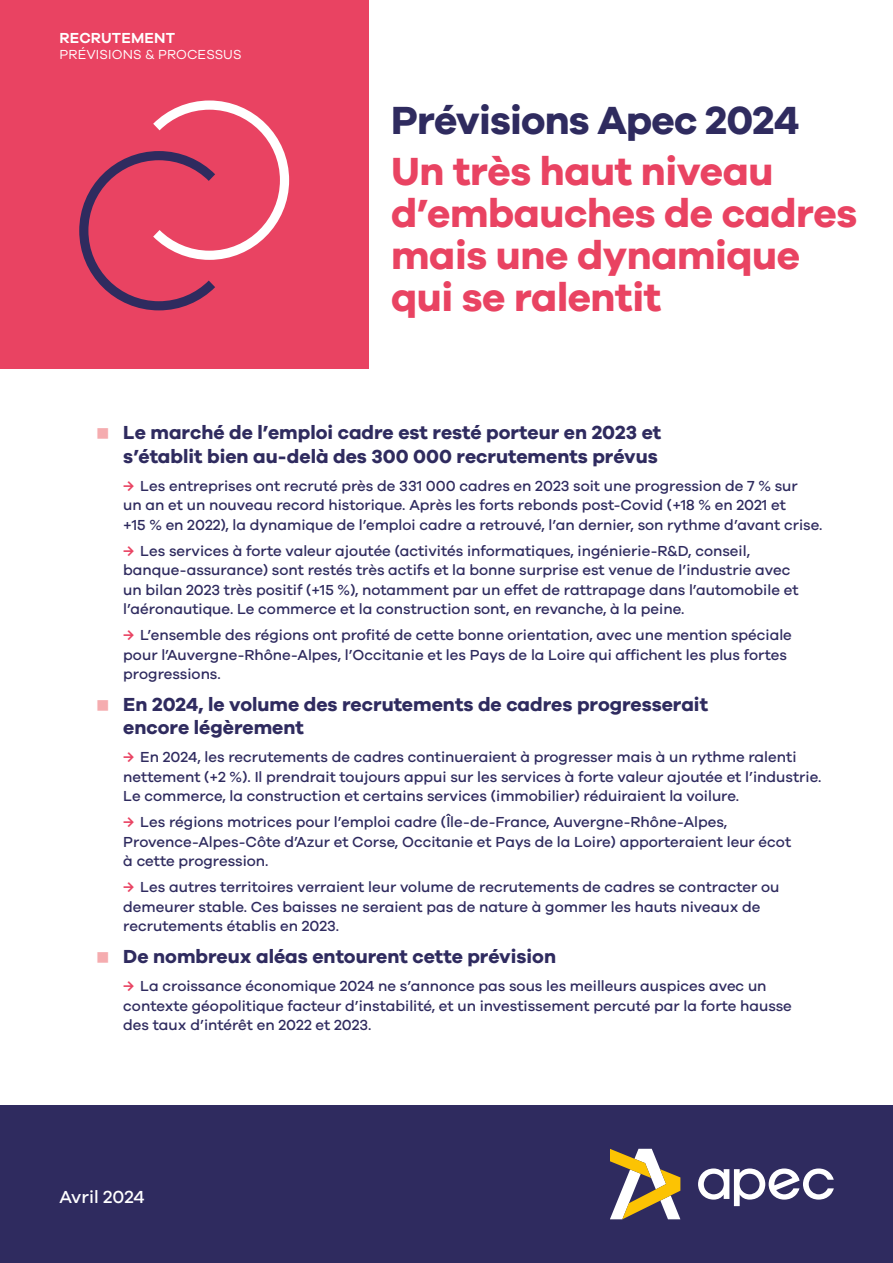
<style>
.page{position:relative;width:893px;height:1263px;background:#fff}
.page>*{position:absolute;margin:0;border:0;box-sizing:border-box;transform-origin:0 0}
.t1{font:700 40.5px/42px "Galano Grotesque";letter-spacing:-.01em;color:#e94362}
.t2{font:700 40.5px "Galano Grotesque";letter-spacing:-.02em;color:#2f2b5f}
.t3{font:700 19.5px/23.4px "Galano Grotesque";color:#2f2b5f}
.t4{font:500 18px "Galano Grotesque";color:#fff}
.t5{font:500 15px/19.5px "Galano Grotesque";color:#2f2b5f}
.t6{font:600 15px "Galano Grotesque";letter-spacing:.01em;color:#fff}
.t7{font:13.5px "Galano Grotesque";letter-spacing:.01em;color:#fff}
.s1{color:#e94362}
</style>
<div class="page">
<div style="left:0;top:0;width:368px;height:368px;background:#e94362"></div>
<div style="left:0;top:1105px;width:893px;height:158px;background:#2f2b5f"></div>
<svg style="left:698px;top:1168px;width:135px;height:38px"></svg>
<svg style="left:610px;top:1149px;width:70px;height:70px"></svg>
<svg style="left:79px;top:100px;width:211px;height:211px"></svg>
<p class="t6" style="left:60px;top:29px;width:117px">RECRUTEMENT</p>
<p class="t7" style="left:60px;top:47px;width:184px">PRÉVISIONS &amp; PROCESSUS</p>
<h1 class="t2" style="left:391px;top:95px;width:410px">Prévisions Apec 2024</h1>
<h1 class="t1" style="left:391px;top:149px;width:467px">Un très haut niveau d’embauches de cadres mais une dynamique qui se ralentit</h1>
<h2 class="t3" style="left:123px;top:421px;width:539px">Le marché de l’emploi cadre est resté porteur en 2023 et s’établit bien au-delà des 300 000 recrutements prévus</h2>
<p class="t5" style="left:123px;top:476px;width:701px"><span class="s1">→</span> Les entreprises ont recruté près de 331 000 cadres en 2023 soit une progression de 7 % sur<br>un an et un nouveau record historique. Après les forts rebonds post-Covid (+18 % en 2021 et<br>+15 % en 2022), la dynamique de l’emploi cadre a retrouvé, l’an dernier, son rythme d’avant crise.</p>
<p class="t5" style="left:123px;top:540px;width:677px"><span class="s1">→</span> Les services à forte valeur ajoutée (activités informatiques, ingénierie-R&amp;D, conseil, banque-assurance) sont restés très actifs et la bonne surprise est venue de l’industrie avec un bilan 2023 très positif (+15 %), notamment par un effet de rattrapage dans l’automobile et l’aéronautique. Le commerce et la construction sont, en revanche, à la peine.</p>
<p class="t5" style="left:123px;top:625px;width:670px"><span class="s1">→</span> L’ensemble des régions ont profité de cette bonne orientation, avec une mention spéciale pour l’Auvergne-Rhône-Alpes, l’Occitanie et les Pays de la Loire qui affichent les plus fortes progressions.</p>
<h2 class="t3" style="left:123px;top:692px;width:586px">En 2024, le volume des recrutements de cadres progresserait encore légèrement</h2>
<p class="t5" style="left:123px;top:747px;width:700px"><span class="s1">→</span> En 2024, les recrutements de cadres continueraient à progresser mais à un rythme ralenti nettement (+2 %). Il prendrait toujours appui sur les services à forte valeur ajoutée et l’industrie.<br>Le commerce, la construction et certains services (immobilier) réduiraient la voilure.</p>
<p class="t5" style="left:123px;top:812px;width:669px"><span class="s1">→</span> Les régions motrices pour l’emploi cadre (Île-de-France, Auvergne-Rhône-Alpes,<br>Provence-Alpes-Côte d’Azur et Corse, Occitanie et Pays de la Loire) apporteraient leur écot à cette progression.</p>
<p class="t5" style="left:123px;top:877px;width:658px"><span class="s1">→</span> Les autres territoires verraient leur volume de recrutements de cadres se contracter ou demeurer stable. Ces baisses ne seraient pas de nature à gommer les hauts niveaux de recrutements établis en 2023.</p>
<h2 class="t3" style="left:123px;top:944px;width:434px">De nombreux aléas entourent cette prévision</h2>
<p class="t5" style="left:123px;top:976px;width:670px"><span class="s1">→</span> La croissance économique 2024 ne s’annonce pas sous les meilleurs auspices avec un contexte géopolitique facteur d’instabilité, et un investissement percuté par la forte hausse des taux d’intérêt en 2022 et 2023.</p>
<p class="t4" style="left:60px;top:1186px;width:87px">Avril 2024</p>
</div>
